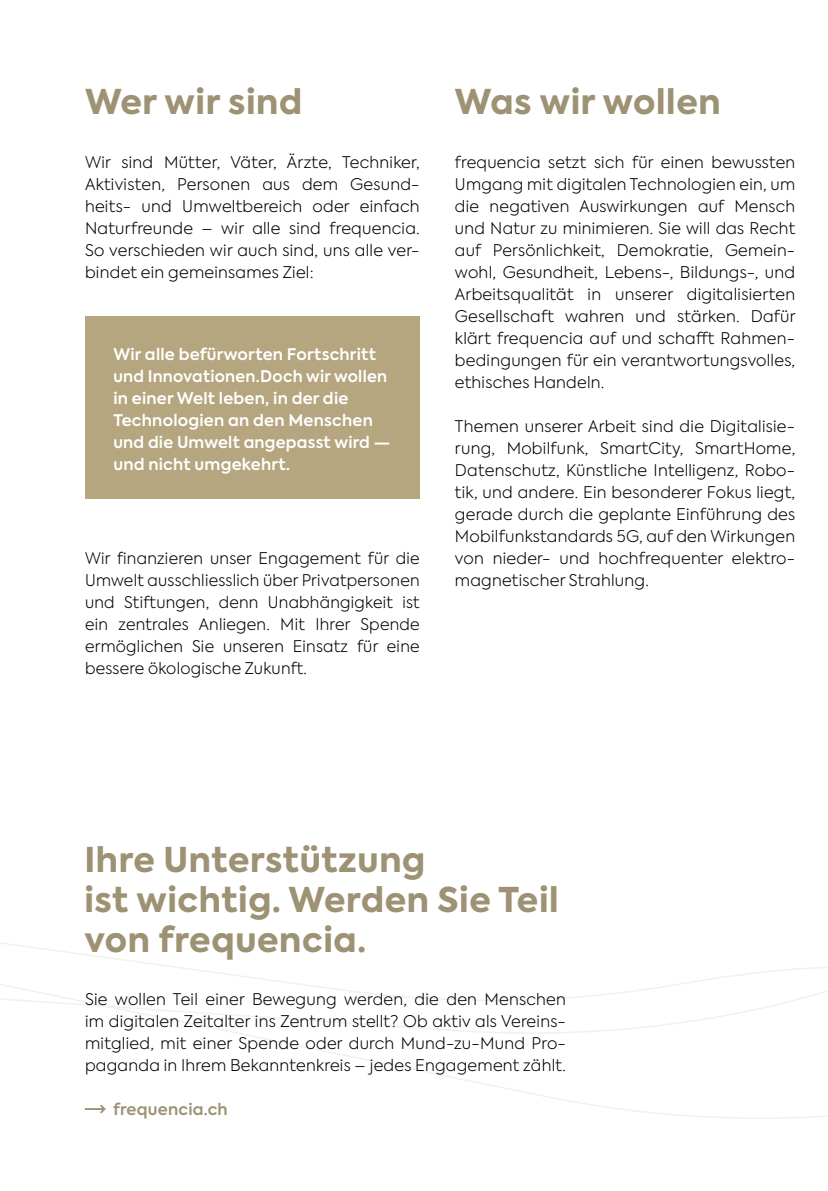
<style>
.page{position:relative;width:828px;height:1191px;background:#fff}
.page>*{position:absolute;margin:0;border:0;box-sizing:border-box;transform-origin:0 0}
.t1{font:800 34px/40px "Axiforma";letter-spacing:.02em;color:#9e9274}
.t2{font:300 16px/22px "Axiforma";letter-spacing:.015em;color:#000;text-align:justify}
.t3{font:600 16px/22px "Axiforma";letter-spacing:.015em;color:#fff}
.t4{font:600 16px "Axiforma";letter-spacing:.015em;color:#9e9274}
</style>
<div class="page">
<svg style="left:0;top:942px;width:828px;height:177px"></svg>
<svg style="left:85px;top:1104px;width:21px;height:9px"></svg>
<div style="left:85px;top:316px;width:335px;height:182px;background:#b5a67f"></div>
<h1 class="t1" style="left:85px;top:82px;width:219px">Wer wir sind</h1>
<p class="t2" style="left:85px;top:151px;width:336px">Wir sind Mütter, Väter, Ärzte, Techniker, Aktivisten, Personen aus dem Gesund&shy;heits- und Umweltbereich oder einfach Naturfreunde – wir alle sind frequencia.<br>So verschieden wir auch sind, uns alle ver&shy;bindet ein gemeinsames Ziel:</p>
<p class="t3" style="left:113px;top:344px;width:278px">Wir alle befürworten Fortschritt und Innovationen.Doch wir wollen in einer Welt leben, in der die<br>Technologien an den Menschen und die Umwelt angepasst wird — und nicht umgekehrt.</p>
<p class="t2" style="left:85px;top:547px;width:336px">Wir finanzieren unser Engagement für die Umwelt ausschliesslich über Privatpersonen und Stiftungen, denn Unabhängigkeit ist ein zentrales Anliegen. Mit Ihrer Spende ermöglichen Sie unseren Einsatz für eine bessere ökologische Zukunft.</p>
<h1 class="t1" style="left:455px;top:82px;width:267px">Was wir wollen</h1>
<p class="t2" style="left:455px;top:151px;width:342px">frequencia setzt sich für einen bewussten Umgang mit digitalen Technologien ein, um die negativen Auswirkungen auf Mensch und Natur zu minimieren. Sie will das Recht auf Persönlichkeit, Demokratie, Gemein&shy;wohl, Gesundheit, Lebens-, Bildungs-, und Arbeitsqualität in unserer digitalisierten Gesellschaft wahren und stärken. Dafür klärt frequencia auf und schafft Rahmen&shy;bedingungen für ein verantwortungsvolles, ethisches Handeln.</p>
<p class="t2" style="left:455px;top:415px;width:342px">Themen unserer Arbeit sind die Digitalisie&shy;rung, Mobilfunk, SmartCity, SmartHome, Datenschutz, Künstliche Intelligenz, Robo&shy;tik, und andere. Ein besonderer Fokus liegt, gerade durch die geplante Einführung des Mobilfunkstandards 5G, auf den Wirkungen von nieder- und hochfrequenter elektro&shy;magnetischer Strahlung.</p>
<h1 class="t1" style="left:84px;top:840px;width:475px">Ihre Unterstützung<br>ist wichtig. Werden Sie Teil von frequencia.</h1>
<p class="t2" style="left:85px;top:987px;width:482px;text-align:left">Sie wollen Teil einer Bewegung werden, die den Menschen im digitalen Zeitalter ins Zentrum stellt? Ob aktiv als Vereins&shy;mitglied, mit einer Spende oder durch Mund-zu-Mund Pro&shy;paganda in Ihrem Bekanntenkreis – jedes Engagement zählt.</p>
<p class="t4" style="left:113px;top:1098px;width:116px">frequencia.ch</p>
</div>
